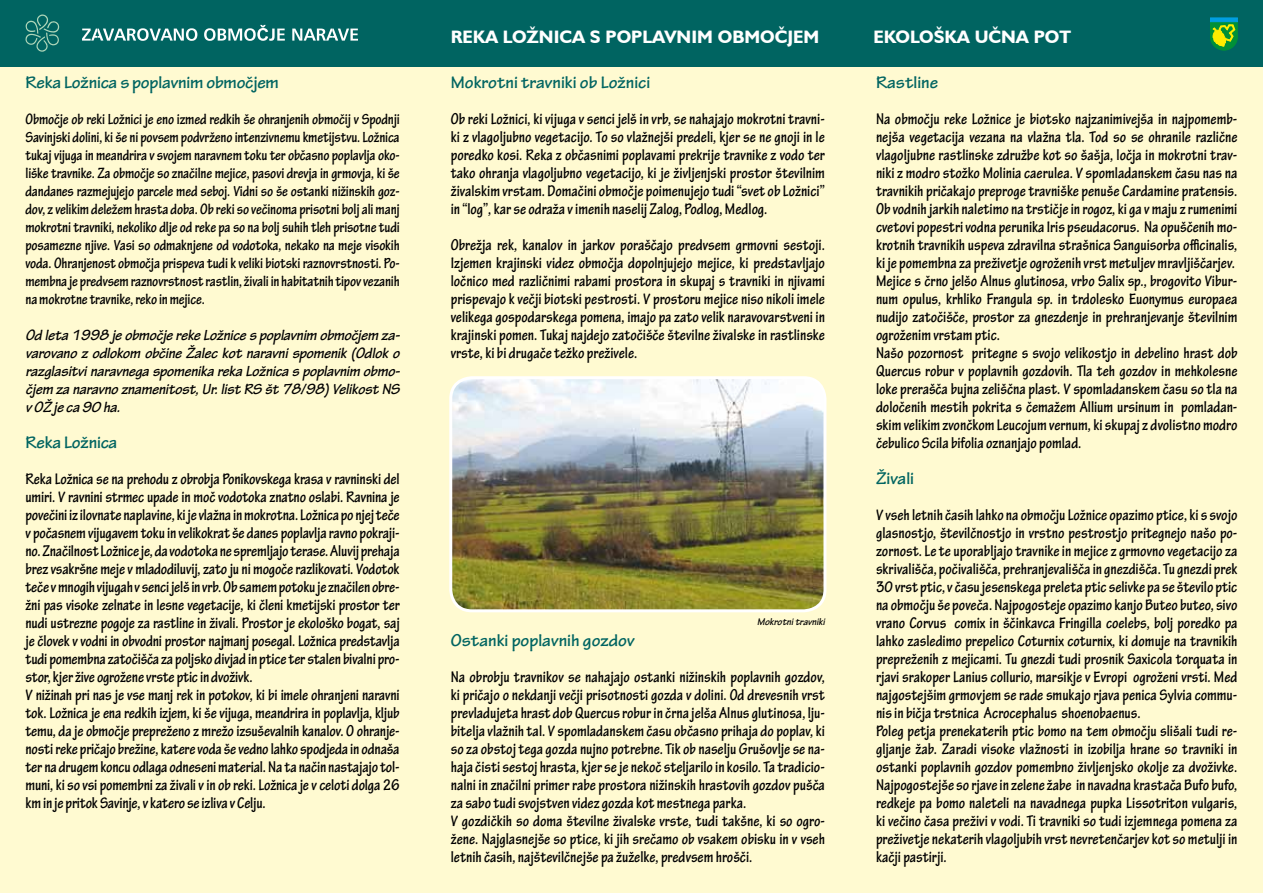
<style>
.page{position:relative;width:1263px;height:893px;background:#fffad1}
.page>*{position:absolute;margin:0;border:0;box-sizing:border-box;transform-origin:0 0}
.t1{font:700 18px "Tekton Pro";color:#006461}
.t2{font:700 18px "Humanist 521 BT";color:#fff}
.t3{font:700 condensed 16.5px/18px "Tekton Pro";color:#000}
.t4{font:700 condensed 15.75px/18px "Tekton Pro";letter-spacing:-.01em;color:#000;text-align:justify}
.t5{font:italic 700 15.75px/18px "Tekton Pro";letter-spacing:-.01em;color:#000;text-align:justify}
.t6{font:italic 700 10.5px "Tekton Pro";color:#000}
</style>
<div class="page">
<div style="left:0;top:0;width:1263px;height:67px;background:#006461"></div>
<img style="left:453px;top:379px;width:372px;height:230px">
<div style="left:449px;top:376px;width:377px;height:236px;border:3px solid #fff;border-radius:21px"></div>
<div style="left:1210px;top:24px;width:27px;height:26px;background:#009037;border-radius:50%"></div>
<div style="left:1210px;top:24px;width:27px;height:26px;border:1px solid #009037;border-radius:50%"></div>
<svg style="left:1210px;top:22px;width:27px;height:15px"></svg>
<hr style="left:1210px;top:18px;width:27px;height:4px;background:#009ee0">
<svg style="left:1213px;top:25px;width:22px;height:21px"></svg>
<svg style="left:25px;top:14px;width:34px;height:38px"></svg>
<svg style="left:82px;top:25px;width:276px;height:16px"></svg>
<p class="t1" style="left:26px;top:71px;width:255px">Reka Ložnica s poplavnim območjem</p>
<p class="t4" style="left:26px;top:110px;width:376px">Območje ob reki Ložnici je eno izmed redkih še ohranjenih območij v Spodnji Savinjski dolini, ki še ni povsem podvrženo intenzivnemu kmetijstvu. Ložnica tukaj vijuga in meandrira v svojem naravnem toku ter občasno poplavlja oko&shy;liške travnike. Za območje so značilne mejice, pasovi drevja in grmovja, ki še dandanes razmejujejo parcele med seboj. Vidni so še ostanki nižinskih goz&shy;dov, z velikim deležem hrasta doba. Ob reki so večinoma prisotni bolj ali manj mokrotni travniki, nekoliko dlje od reke pa so na bolj suhih tleh prisotne tudi posamezne njive. Vasi so odmaknjene od vodotoka, nekako na meje visokih voda. Ohranjenost območja prispeva tudi k veliki biotski raznovrstnosti. Po&shy;membna je predvsem raznovrstnost rastlin, živali in habitatnih tipov vezanih na mokrotne travnike, reko in mejice.</p>
<p class="t5" style="left:26px;top:326px;width:376px">Od leta 1998 je območje reke Ložnice s poplavnim območjem za&shy;varovano z odlokom občine Žalec kot naravni spomenik (Odlok o razglasitvi naravnega spomenika reka Ložnica s poplavnim obmo&shy;čjem za naravno znamenitost, Ur. list RS št 78/98) Velikost NS v OŽ je ca 90 ha.</p>
<p class="t1" style="left:26px;top:431px;width:93px">Reka Ložnica</p>
<p class="t3" style="left:26px;top:470px;width:376px">Reka Ložnica se na prehodu z obrobja Ponikovskega krasa v ravninski del umiri. V ravnini strmec upade in moč vodotoka znatno oslabi. Ravnina je povečini iz ilovnate naplavine, ki je vlažna in mokrotna. Ložnica po njej teče v počasnem vijugavem toku in velikokrat še danes poplavlja ravno pokraji&shy;no. Značilnost Ložnice je, da vodotoka ne spremljajo terase. Aluvij prehaja brez vsakršne meje v mladodiluvij, zato ju ni mogoče razlikovati. Vodotok teče v mnogih vijugah v senci jelš in vrb. Ob samem potoku je značilen obre&shy;žni pas visoke zelnate in lesne vegetacije, ki členi kmetijski prostor ter nudi ustrezne pogoje za rastline in živali. Prostor je ekološko bogat, saj je človek v vodni in obvodni prostor najmanj posegal. Ložnica predstavlja tudi pomembna zatočišča za poljsko divjad in ptice ter stalen bivalni pro&shy;stor, kjer žive ogrožene vrste ptic in dvoživk.<br>V nižinah pri nas je vse manj rek in potokov, ki bi imele ohranjeni naravni tok. Ložnica je ena redkih izjem, ki še vijuga, meandrira in poplavlja, kljub temu, da je območje prepreženo z mrežo izsuševalnih kanalov. O ohranje&shy;nosti reke pričajo brežine, katere voda še vedno lahko spodjeda in odnaša ter na drugem koncu odlaga odneseni material. Na ta način nastajajo tol&shy;muni, ki so vsi pomembni za živali v in ob reki. Ložnica je v celoti dolga 26 km in je pritok Savinje, v katero se izliva v Celju.</p>
<p class="t2" style="left:451px;top:26px;width:25px">REKA</p>
<p class="t2" style="left:503px;top:26px;width:23px">LOŽNICA</p>
<p class="t2" style="left:590px;top:26px;width:231px">S POPLAVNI M OBMOČJEM</p>
<p class="t2" style="left:873px;top:26px;width:24px">EKOLOŠKA</p>
<p class="t2" style="left:975px;top:26px;width:29px">UČNA</p>
<p class="t2" style="left:1034px;top:26px;width:39px">POT</p>
<p class="t1" style="left:451px;top:71px;width:201px">Mokrotni travniki ob Ložnici</p>
<p class="t3" style="left:451px;top:110px;width:376px;text-align:justify">Ob reki Ložnici, ki vijuga v senci jelš in vrb, se nahajajo mokrotni travni&shy;ki z vlagoljubno vegetacijo. To so vlažnejši predeli, kjer se ne gnoji in le poredko kosi. Reka z občasnimi poplavami prekrije travnike z vodo ter tako ohranja vlagoljubno vegetacijo, ki je življenjski prostor številnim živalskim vrstam. Domačini območje poimenujejo tudi “svet ob Ložnici” in “log”, kar se odraža v imenih naselij Zalog, Podlog, Medlog.</p>
<p class="t3" style="left:451px;top:236px;width:376px;text-align:justify">Obrežja rek, kanalov in jarkov poraščajo predvsem grmovni sestoji.<br>Izjemen krajinski videz območja dopolnjujejo mejice, ki predstavljajo ločnico med različnimi rabami prostora in skupaj s travniki in njivami prispevajo k večji biotski pestrosti. V prostoru mejice niso nikoli imele velikega gospodarskega pomena, imajo pa zato velik naravovarstveni in krajinski pomen. Tukaj najdejo zatočišče številne živalske in rastlinske vrste, ki bi drugače težko preživele.</p>
<p class="t6" style="left:757px;top:615px;width:69px">Mokrotni travniki</p>
<p class="t1" style="left:451px;top:629px;width:185px">Ostanki poplavnih gozdov</p>
<p class="t3" style="left:451px;top:668px;width:376px">Na obrobju travnikov se nahajajo ostanki nižinskih poplavnih gozdov, ki pričajo o nekdanji večji prisotnosti gozda v dolini. Od drevesnih vrst prevladujeta hrast dob Quercus robur in črna jelša Alnus glutinosa, lju&shy;bitelja vlažnih tal. V spomladanskem času občasno prihaja do poplav, ki so za obstoj tega gozda nujno potrebne. Tik ob naselju Grušovlje se na&shy;haja čisti sestoj hrasta, kjer se je nekoč steljarilo in kosilo. Ta tradicio&shy;nalni in značilni primer rabe prostora nižinskih hrastovih gozdov pušča za sabo tudi svojstven videz gozda kot mestnega parka.<br>V gozdičkih so doma številne živalske vrste, tudi takšne, ki so ogro&shy;žene. Najglasnejše so ptice, ki jih srečamo ob vsakem obisku in v vseh letnih časih, najštevilčnejše pa žuželke, predvsem hrošči.</p>
<p class="t1" style="left:876px;top:71px;width:64px">Rastline</p>
<p class="t3" style="left:876px;top:110px;width:363px">Na območju reke Ložnice je biotsko najzanimivejša in najpomemb&shy;nejša vegetacija vezana na vlažna tla. Tod so se ohranile različne vlagoljubne rastlinske združbe kot so šašja, ločja in mokrotni trav&shy;niki z modro stožko Molinia caerulea. V spomladanskem času nas na travnikih pričakajo preproge travniške penuše Cardamine pratensis.<br>Ob vodnih jarkih naletimo na trstičje in rogoz, ki ga v maju z rumenimi cvetovi popestri vodna perunika Iris pseudacorus. Na opuščenih mo&shy;krotnih travnikih uspeva zdravilna strašnica Sanguisorba officinalis, ki je pomembna za preživetje ogroženih vrst metuljev mravljiščarjev.<br>Mejice s črno jelšo Alnus glutinosa, vrbo Salix sp., brogovito Vibur&shy;num opulus, krhliko Frangula sp. in trdolesko Euonymus europaea nudijo zatočišče, prostor za gnezdenje in prehranjevanje številnim ogroženim vrstam ptic.<br>Našo pozornost pritegne s svojo velikostjo in debelino hrast dob Quercus robur v poplavnih gozdovih. Tla teh gozdov in mehkolesne loke prerašča bujna zeliščna plast. V spomladanskem času so tla na določenih mestih pokrita s čemažem Allium ursinum in pomladan&shy;skim velikim zvončkom Leucojum vernum, ki skupaj z dvolistno modro čebulico Scila bifolia oznanjajo pomlad.</p>
<p class="t1" style="left:876px;top:467px;width:40px">Živali</p>
<p class="t3" style="left:876px;top:506px;width:363px">V vseh letnih časih lahko na območju Ložnice opazimo ptice, ki s svojo glasnostjo, številčnostjo in vrstno pestrostjo pritegnejo našo po&shy;zornost. Le te uporabljajo travnike in mejice z grmovno vegetacijo za skrivališča, počivališča, prehranjevališča in gnezdišča. Tu gnezdi prek 30 vrst ptic, v času jesenskega preleta ptic selivke pa se število ptic na območju še poveča. Najpogosteje opazimo kanjo Buteo buteo, sivo vrano Corvus comix in ščinkavca Fringilla coelebs, bolj poredko pa lahko zasledimo prepelico Coturnix coturnix, ki domuje na travnikih prepreženih z mejicami. Tu gnezdi tudi prosnik Saxicola torquata in rjavi srakoper Lanius collurio, marsikje v Evropi ogroženi vrsti. Med najgostejšim grmovjem se rade smukajo rjava penica Sylvia commu&shy;nis in bičja trstnica Acrocephalus shoenobaenus.<br>Poleg petja prenekaterih ptic bomo na tem območju slišali tudi re&shy;gljanje žab. Zaradi visoke vlažnosti in izobilja hrane so travniki in ostanki poplavnih gozdov pomembno življenjsko okolje za dvoživke.<br>Najpogostejše so rjave in zelene žabe in navadna krastača Bufo bufo, redkeje pa bomo naleteli na navadnega pupka Lissotriton vulgaris, ki večino časa preživi v vodi. Ti travniki so tudi izjemnega pomena za preživetje nekaterih vlagoljubih vrst nevretenčarjev kot so metulji in kačji pastirji.</p>
</div>
